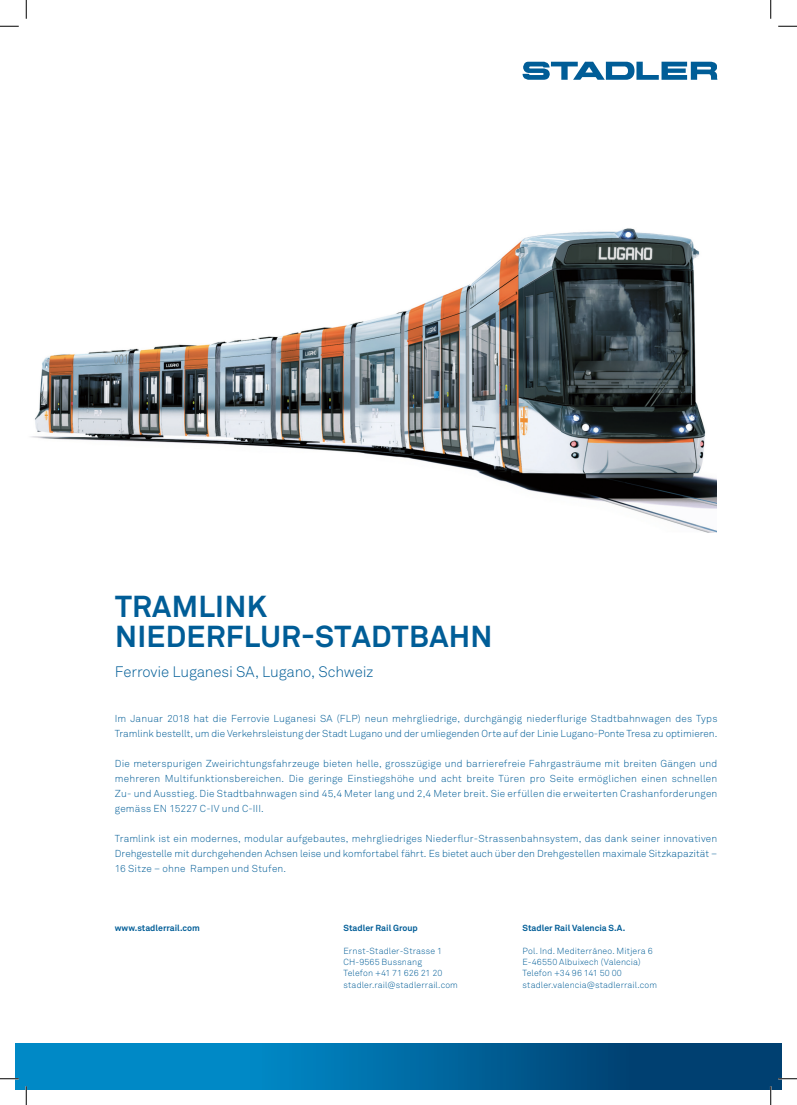
<style>
.page{position:relative;width:797px;height:1105px;background:#fff}
.page>*{position:absolute;margin:0;border:0;box-sizing:border-box;transform-origin:0 0}
.t1{font:700 30px/30px "Akkurat Pro";letter-spacing:.01em;color:#005d97}
.t2{font:300 15px "Akkurat Pro";letter-spacing:-.01em;color:#005d97}
.t3{font:300 10px/15px "Akkurat Pro";letter-spacing:.01em;color:#005d97;text-align:justify}
.t4{font:300 8.75px/11.2px "Akkurat Pro";letter-spacing:.015em;color:#005d97}
.t5{font:700 8.75px "Akkurat Pro";color:#005d97}
</style>
<div class="page">
<svg style="left:522px;top:62px;width:195px;height:18px"></svg>
<svg style="left:16px;top:1044px;width:765px;height:45px;background:#0069a1"></svg>
<img style="left:30px;top:228px;width:686px;height:305px">
<svg style="left:0;top:25px;width:19px;height:2px"></svg>
<svg style="left:778px;top:25px;width:19px;height:2px"></svg>
<svg style="left:0;top:1078px;width:19px;height:1px"></svg>
<svg style="left:778px;top:1078px;width:19px;height:1px"></svg>
<svg style="left:25px;top:0;width:2px;height:19px"></svg>
<svg style="left:25px;top:1086px;width:2px;height:19px"></svg>
<svg style="left:770px;top:0;width:1px;height:19px"></svg>
<svg style="left:770px;top:1086px;width:1px;height:19px"></svg>
<h1 class="t1" style="left:115px;top:591px;width:379px">TRAMLINK<br>NIEDERFLUR-STADTBAHN</h1>
<h2 class="t2" style="left:115px;top:663px;width:260px">Ferrovie Luganesi SA, Lugano, Schweiz</h2>
<p class="t3" style="left:115px;top:711px;width:604px">Im Januar 2018 hat die Ferrovie Luganesi SA (FLP) neun mehrgliedrige, durchgängig niederflurige Stadtbahnwagen des Typs<br>Tramlink bestellt, um die Verkehrsleistung der Stadt Lugano und der umliegenden Orte auf der Linie Lugano-Ponte Tresa zu optimieren.</p>
<p class="t3" style="left:115px;top:756px;width:604px">Die meterspurigen Zweirichtungsfahrzeuge bieten helle, grosszügige und barrierefreie Fahrgasträume mit breiten Gängen und mehreren Multifunktionsbereichen. Die geringe Einstiegshöhe und acht breite Türen pro Seite ermöglichen einen schnellen Zu- und Ausstieg. Die Stadtbahnwagen sind 45,4 Meter lang und 2,4 Meter breit. Sie erfüllen die erweiterten Crashanforderungen gemäss EN 15227 C-IV und C-III.</p>
<p class="t3" style="left:115px;top:831px;width:604px">Tramlink ist ein modernes, modular aufgebautes, mehrgliedriges Niederflur-Strassenbahnsystem, das dank seiner innovativen Drehgestelle mit durchgehenden Achsen leise und komfortabel fährt. Es bietet auch über den Drehgestellen maximale Sitzkapazität – 16 Sitze – ohne Rampen und Stufen.</p>
<p class="t5" style="left:115px;top:923px;width:86px">www.stadlerrail.com</p>
<p class="t5" style="left:343px;top:923px;width:76px">Stadler Rail Group</p>
<p class="t4" style="left:343px;top:945px;width:116px">Ernst-Stadler-Strasse 1<br>CH-9565 Bussnang<br>Telefon +41 71 626 21 20 stadler.rail@stadlerrail.com</p>
<p class="t5" style="left:522px;top:923px;width:104px">Stadler Rail Valencia S.A.</p>
<p class="t4" style="left:522px;top:945px;width:136px">Pol. Ind. Mediterráneo. Mitjera 6<br>E-46550 Albuixech (Valencia)<br>Telefon +34 96 141 50 00 stadler.valencia@stadlerrail.com</p>
</div>
